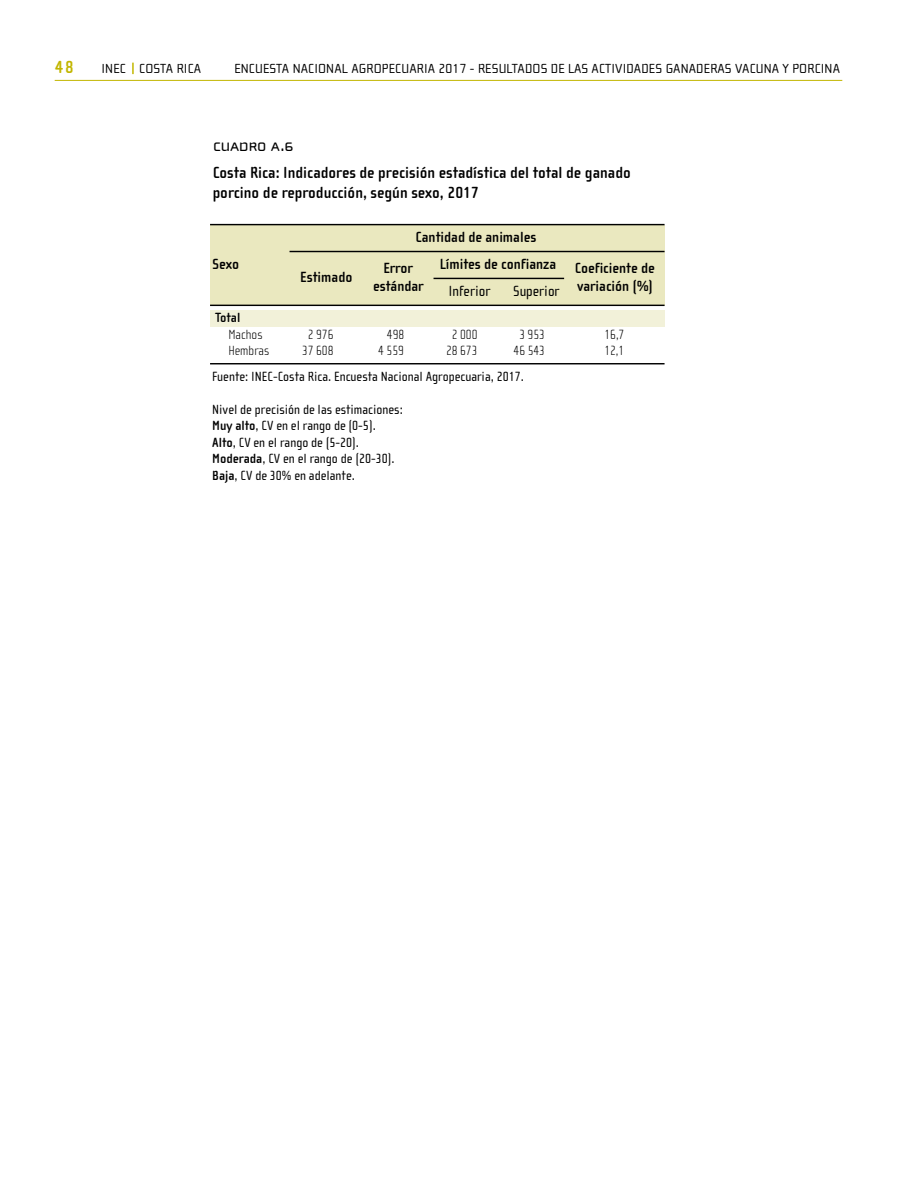
<style>
.page{position:relative;width:918px;height:1188px;background:#fff}
.page>*{position:absolute;margin:0;border:0;box-sizing:border-box;transform-origin:0 0}
.t1{font:18px "Cholla Unicase";color:#000}
.t2{font:700 18px "Cholla Sans";color:#c2b600}
.t3{font:700 16.5px/19.5px "Cholla Sans";color:#000}
.t4{font:700 15.15px/17.9px "Cholla Sans";color:#000}
.t5{font:15.15px "Cholla Sans";color:#000}
.t6{font:13.65px/16.5px "Cholla Sans";color:#000}
.t7{font:100 13.65px "Cholla Sans";color:#000}
.t8{font:700 13.65px "Cholla Sans";color:#000}
.t9{font:13.5px "Cholla Wide";letter-spacing:.01em;color:#000}
.s1{font-weight:700}
</style>
<div class="page">
<hr style="left:55px;top:80px;width:787px;height:1px;background:#c2b600">
<svg style="left:132px;top:63px;width:2px;height:11px"></svg>
<div style="left:210px;top:225px;width:455px;height:80px;background:#eae8bf"></div>
<div style="left:210px;top:310px;width:455px;height:16px;background:#f2f1d9"></div>
<hr style="left:210px;top:224px;width:455px;height:1px;background:#000">
<hr style="left:290px;top:251px;width:375px;height:1px;background:#000">
<hr style="left:434px;top:278px;width:130px;height:1px;background:#000">
<hr style="left:210px;top:305px;width:455px;height:1px;background:#000">
<hr style="left:210px;top:363px;width:455px;height:1px;background:#000">
<h1 class="t2" style="left:55px;top:57px;width:20px">48</h1>
<p class="t9" style="left:102px;top:62px;width:101px">INEC COSTA RICA</p>
<p class="t9" style="left:234px;top:62px;width:607px">ENCUESTA NACIONAL AGROPECUARIA 2017 - RESULTADOS DE LAS ACTIVIDADES GANADERAS VACUNA Y PORCINA</p>
<h1 class="t1" style="left:213px;top:138px;width:82px">CUADRO A.6</h1>
<p class="t3" style="left:213px;top:163px;width:420px">Costa Rica: Indicadores de precisión estadística del total de ganado porcino de reproducción, según sexo, 2017</p>
<p class="t4" style="left:416px;top:228px;width:122px">Cantidad de animales</p>
<p class="t4" style="left:212px;top:255px;width:28px">Sexo</p>
<p class="t4" style="left:440px;top:255px;width:118px">Límites de confianza</p>
<p class="t4" style="left:300px;top:268px;width:54px">Estimado</p>
<p class="t4" style="left:373px;top:259px;width:52px;text-align:center">Error estándar</p>
<p class="t5" style="left:449px;top:282px;width:43px">Inferior</p>
<p class="t5" style="left:513px;top:282px;width:48px">Superior</p>
<p class="t4" style="left:575px;top:259px;width:82px">Coeficiente de variación (%)</p>
<p class="t8" style="left:215px;top:310px;width:27px">Total</p>
<p class="t7" style="left:228px;top:327px;width:36px">Machos</p>
<p class="t7" style="left:308px;top:327px;width:27px">2 976</p>
<p class="t7" style="left:387px;top:327px;width:19px">498</p>
<p class="t7" style="left:452px;top:327px;width:27px">2 000</p>
<p class="t7" style="left:519px;top:327px;width:27px">3 953</p>
<p class="t7" style="left:604px;top:327px;width:22px">16,7</p>
<p class="t7" style="left:228px;top:343px;width:42px">Hembras</p>
<p class="t7" style="left:302px;top:343px;width:33px">37 608</p>
<p class="t7" style="left:378px;top:343px;width:27px">4 559</p>
<p class="t7" style="left:446px;top:343px;width:33px">28 673</p>
<p class="t7" style="left:514px;top:343px;width:33px">46 543</p>
<p class="t7" style="left:604px;top:343px;width:22px">12,1</p>
<p class="t6" style="left:212px;top:368px;width:313px">Fuente: INEC-Costa Rica. Encuesta Nacional Agropecuaria, 2017.</p>
<p class="t6" style="left:212px;top:401px;width:192px">Nivel de precisión de las estimaciones:<br><span class="s1">Muy alto</span>, CV en el rango de (0-5).<br><span class="s1">Alto</span>, CV en el rango de (5-20).<br><span class="s1">Moderada</span>, CV en el rango de (20-30).<br><span class="s1">Baja</span>, CV de 30% en adelante.</p>
</div>
